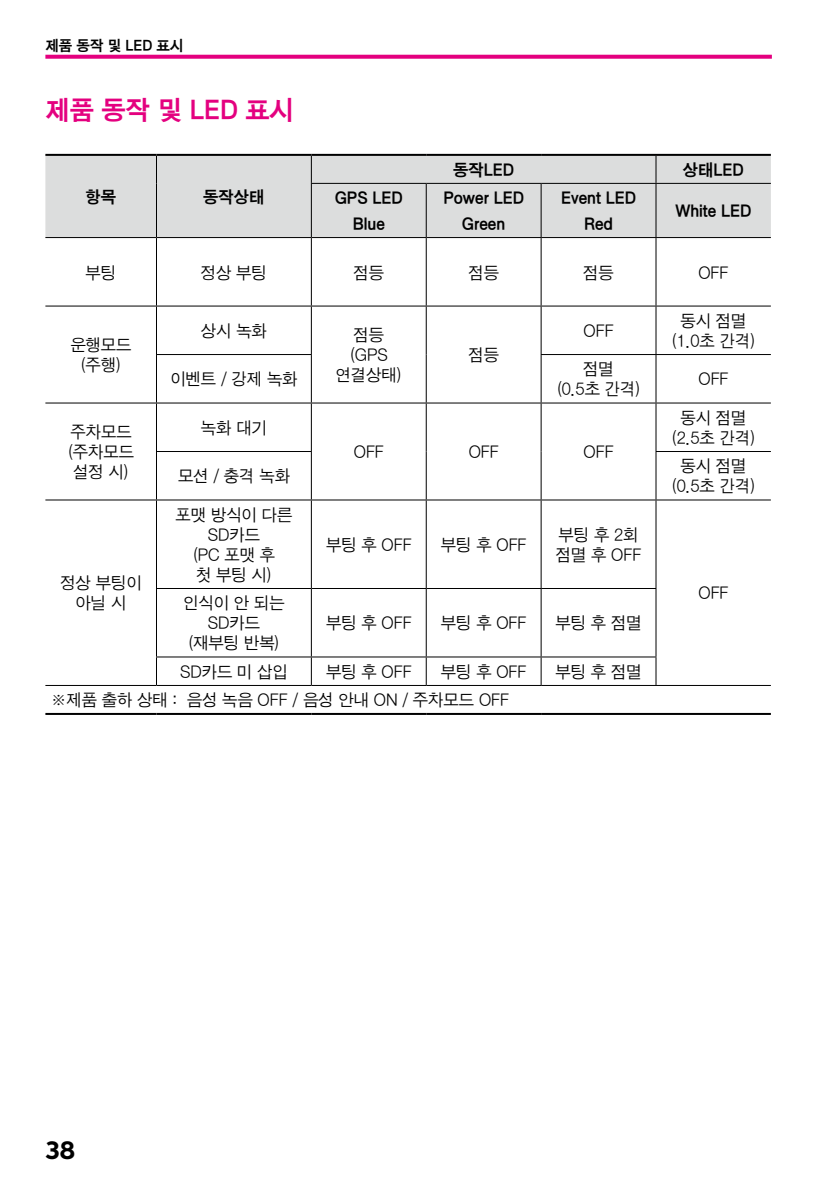
<style>
.page{position:relative;width:840px;height:1191px;background:#fff}
.page>*{position:absolute;margin:0;border:0;box-sizing:border-box;transform-origin:0 0}
.t1{font:27px "SD Gothic c Bd";color:#e4007f}
.t2{font:700 24px "Nobel";color:#000}
.t3{font:17px/20px "SD Gothic a Lt";color:#000;text-align:center}
.t4{font:17px/25.6px "SD Gothic c Bd";color:#000;text-align:center}
.t5{font:15px "SD Gothic c Bd";color:#000}
</style>
<div class="page">
<svg style="left:45px;top:55px;width:726px;height:4px;background:#e51288"></svg>
<div style="left:45px;top:156px;width:725px;height:81px;background:#dcdddd"></div>
<hr style="left:45px;top:154px;width:111px;height:2px;background:#000">
<hr style="left:156px;top:154px;width:155px;height:2px;background:#000">
<hr style="left:311px;top:154px;width:115px;height:2px;background:#000">
<hr style="left:426px;top:154px;width:115px;height:2px;background:#000">
<hr style="left:541px;top:154px;width:114px;height:2px;background:#000">
<hr style="left:655px;top:154px;width:115px;height:2px;background:#000">
<hr style="left:45px;top:713px;width:111px;height:2px;background:#000">
<hr style="left:156px;top:713px;width:155px;height:2px;background:#000">
<hr style="left:311px;top:713px;width:115px;height:2px;background:#000">
<hr style="left:426px;top:713px;width:115px;height:2px;background:#000">
<hr style="left:541px;top:713px;width:114px;height:2px;background:#000">
<hr style="left:655px;top:713px;width:115px;height:2px;background:#000">
<svg style="left:156px;top:156px;width:1px;height:27px"></svg>
<svg style="left:311px;top:156px;width:1px;height:27px"></svg>
<svg style="left:655px;top:156px;width:1px;height:27px"></svg>
<hr style="left:156px;top:183px;width:1px;height:54px;background:#000">
<hr style="left:311px;top:183px;width:115px;height:1px;background:#000">
<hr style="left:311px;top:184px;width:1px;height:53px;background:#000">
<hr style="left:426px;top:183px;width:115px;height:1px;background:#000">
<hr style="left:425px;top:184px;width:1px;height:53px;background:#000">
<hr style="left:541px;top:183px;width:114px;height:1px;background:#000">
<hr style="left:540px;top:184px;width:1px;height:53px;background:#000">
<hr style="left:655px;top:183px;width:115px;height:1px;background:#000">
<hr style="left:655px;top:184px;width:1px;height:53px;background:#000">
<hr style="left:45px;top:237px;width:111px;height:1px;background:#000">
<hr style="left:156px;top:237px;width:155px;height:1px;background:#000">
<hr style="left:156px;top:238px;width:1px;height:67px;background:#000">
<hr style="left:311px;top:237px;width:115px;height:1px;background:#000">
<hr style="left:311px;top:238px;width:1px;height:67px;background:#000">
<hr style="left:426px;top:237px;width:115px;height:1px;background:#000">
<hr style="left:425px;top:238px;width:1px;height:67px;background:#000">
<hr style="left:541px;top:237px;width:114px;height:1px;background:#000">
<hr style="left:540px;top:238px;width:1px;height:67px;background:#000">
<hr style="left:655px;top:237px;width:115px;height:1px;background:#000">
<hr style="left:655px;top:238px;width:1px;height:67px;background:#000">
<hr style="left:45px;top:305px;width:111px;height:1px;background:#000">
<hr style="left:156px;top:305px;width:155px;height:1px;background:#000">
<hr style="left:156px;top:306px;width:1px;height:48px;background:#000">
<hr style="left:311px;top:305px;width:115px;height:1px;background:#000">
<hr style="left:311px;top:306px;width:1px;height:48px;background:#000">
<hr style="left:426px;top:305px;width:115px;height:1px;background:#000">
<hr style="left:425px;top:306px;width:1px;height:48px;background:#000">
<hr style="left:541px;top:305px;width:114px;height:1px;background:#000">
<hr style="left:540px;top:306px;width:1px;height:48px;background:#000">
<hr style="left:425px;top:354px;width:1px;height:48px;background:#000">
<hr style="left:655px;top:305px;width:115px;height:1px;background:#000">
<hr style="left:655px;top:306px;width:1px;height:48px;background:#000">
<hr style="left:655px;top:354px;width:115px;height:1px;background:#000">
<hr style="left:655px;top:402px;width:115px;height:1px;background:#000">
<hr style="left:655px;top:451px;width:115px;height:1px;background:#000">
<hr style="left:655px;top:499px;width:115px;height:1px;background:#000">
<hr style="left:156px;top:354px;width:156px;height:1px;background:#000">
<hr style="left:156px;top:355px;width:1px;height:47px;background:#000">
<hr style="left:311px;top:355px;width:1px;height:47px;background:#000">
<hr style="left:540px;top:354px;width:115px;height:1px;background:#000">
<hr style="left:540px;top:355px;width:1px;height:47px;background:#000">
<hr style="left:655px;top:355px;width:1px;height:47px;background:#000">
<hr style="left:45px;top:402px;width:111px;height:1px;background:#000">
<hr style="left:156px;top:402px;width:155px;height:1px;background:#000">
<hr style="left:156px;top:403px;width:1px;height:48px;background:#000">
<hr style="left:311px;top:402px;width:115px;height:1px;background:#000">
<hr style="left:311px;top:403px;width:1px;height:48px;background:#000">
<hr style="left:156px;top:451px;width:156px;height:1px;background:#000">
<hr style="left:156px;top:452px;width:1px;height:47px;background:#000">
<hr style="left:311px;top:452px;width:1px;height:47px;background:#000">
<hr style="left:156px;top:500px;width:1px;height:88px;background:#000">
<hr style="left:311px;top:500px;width:1px;height:88px;background:#000">
<hr style="left:156px;top:589px;width:1px;height:67px;background:#000">
<hr style="left:311px;top:589px;width:1px;height:67px;background:#000">
<svg style="left:156px;top:657px;width:1px;height:28px"></svg>
<svg style="left:311px;top:657px;width:1px;height:28px"></svg>
<hr style="left:426px;top:402px;width:115px;height:1px;background:#000">
<hr style="left:425px;top:403px;width:1px;height:48px;background:#000">
<hr style="left:425px;top:451px;width:1px;height:48px;background:#000">
<hr style="left:541px;top:402px;width:114px;height:1px;background:#000">
<hr style="left:540px;top:403px;width:1px;height:48px;background:#000">
<hr style="left:655px;top:403px;width:1px;height:48px;background:#000">
<hr style="left:540px;top:451px;width:1px;height:48px;background:#000">
<hr style="left:655px;top:452px;width:1px;height:47px;background:#000">
<hr style="left:655px;top:500px;width:1px;height:88px;background:#000">
<hr style="left:655px;top:589px;width:1px;height:67px;background:#000">
<svg style="left:655px;top:657px;width:1px;height:28px"></svg>
<hr style="left:425px;top:500px;width:1px;height:88px;background:#000">
<hr style="left:540px;top:500px;width:1px;height:88px;background:#000">
<hr style="left:425px;top:589px;width:1px;height:67px;background:#000">
<hr style="left:540px;top:589px;width:1px;height:67px;background:#000">
<svg style="left:425px;top:657px;width:1px;height:28px"></svg>
<svg style="left:540px;top:657px;width:1px;height:28px"></svg>
<hr style="left:45px;top:499px;width:111px;height:1px;background:#000">
<hr style="left:156px;top:499px;width:155px;height:1px;background:#000">
<hr style="left:311px;top:499px;width:115px;height:1px;background:#000">
<hr style="left:156px;top:588px;width:155px;height:1px;background:#000">
<hr style="left:311px;top:588px;width:115px;height:1px;background:#000">
<hr style="left:426px;top:499px;width:115px;height:1px;background:#000">
<hr style="left:426px;top:588px;width:115px;height:1px;background:#000">
<hr style="left:541px;top:499px;width:114px;height:1px;background:#000">
<hr style="left:541px;top:588px;width:115px;height:1px;background:#000">
<hr style="left:156px;top:656px;width:155px;height:1px;background:#000">
<hr style="left:311px;top:656px;width:115px;height:1px;background:#000">
<hr style="left:426px;top:656px;width:115px;height:1px;background:#000">
<hr style="left:541px;top:656px;width:115px;height:1px;background:#000">
<hr style="left:45px;top:685px;width:111px;height:1px;background:#000">
<hr style="left:156px;top:685px;width:155px;height:1px;background:#000">
<hr style="left:311px;top:685px;width:115px;height:1px;background:#000">
<hr style="left:426px;top:685px;width:115px;height:1px;background:#000">
<hr style="left:541px;top:685px;width:114px;height:1px;background:#000">
<hr style="left:655px;top:685px;width:115px;height:1px;background:#000">
<p class="t5" style="left:45px;top:38px;width:140px">제품 동작 및 LED 표시</p>
<h1 class="t1" style="left:45px;top:96px;width:250px">제품 동작 및 LED 표시</h1>
<p class="t4" style="left:86px;top:184px;width:32px">항목</p>
<p class="t4" style="left:203px;top:184px;width:63px">동작상태</p>
<p class="t4" style="left:453px;top:157px;width:62px">동작LED</p>
<p class="t4" style="left:682px;top:157px;width:62px">상태LED</p>
<p class="t4" style="left:334px;top:185px;width:70px">GPS LED<br>Blue</p>
<p class="t4" style="left:443px;top:185px;width:82px">Power LED<br>Green</p>
<p class="t4" style="left:560px;top:185px;width:77px">Event LED<br>Red</p>
<p class="t4" style="left:675px;top:198px;width:78px">White LED</p>
<p class="t3" style="left:86px;top:262px;width:32px">부팅</p>
<p class="t3" style="left:201px;top:262px;width:67px">정상 부팅</p>
<p class="t3" style="left:353px;top:262px;width:32px">점등</p>
<p class="t3" style="left:468px;top:262px;width:32px">점등</p>
<p class="t3" style="left:583px;top:262px;width:32px">점등</p>
<p class="t3" style="left:698px;top:262px;width:32px">OFF</p>
<p class="t3" style="left:70px;top:335px;width:63px">운행모드 (주행)</p>
<p class="t3" style="left:583px;top:321px;width:32px">OFF</p>
<p class="t3" style="left:671px;top:311px;width:85px">동시 점멸 (1.0초 간격)</p>
<p class="t3" style="left:201px;top:321px;width:67px">상시 녹화</p>
<p class="t3" style="left:335px;top:325px;width:68px">점등 (GPS 연결상태)</p>
<p class="t3" style="left:468px;top:345px;width:32px">점등</p>
<p class="t3" style="left:170px;top:369px;width:129px">이벤트 / 강제 녹화</p>
<p class="t3" style="left:556px;top:359px;width:85px">점멸<br>(0.5초 간격)</p>
<p class="t3" style="left:698px;top:369px;width:32px">OFF</p>
<p class="t3" style="left:671px;top:408px;width:85px">동시 점멸 (2.5초 간격)</p>
<p class="t3" style="left:68px;top:422px;width:68px">주차모드 (주차모드 설정 시)</p>
<p class="t3" style="left:201px;top:418px;width:67px">녹화 대기</p>
<p class="t3" style="left:353px;top:442px;width:32px">OFF</p>
<p class="t3" style="left:468px;top:442px;width:32px">OFF</p>
<p class="t3" style="left:583px;top:442px;width:32px">OFF</p>
<p class="t3" style="left:178px;top:466px;width:113px">모션 / 충격 녹화</p>
<p class="t3" style="left:671px;top:456px;width:85px">동시 점멸 (0.5초 간격)</p>
<p class="t3" style="left:60px;top:573px;width:83px">정상 부팅이 아닐 시</p>
<p class="t3" style="left:175px;top:505px;width:118px">포맷 방식이 다른<br>SD카드<br>(PC 포맷 후<br>첫 부팅 시)</p>
<p class="t3" style="left:183px;top:593px;width:103px">인식이 안 되는<br>SD카드 (재부팅 반복)</p>
<p class="t3" style="left:326px;top:535px;width:87px">부팅 후 OFF</p>
<p class="t3" style="left:440px;top:535px;width:87px">부팅 후 OFF</p>
<p class="t3" style="left:555px;top:525px;width:87px;text-align:left">부팅 후 2회 점멸 후 OFF</p>
<p class="t3" style="left:326px;top:613px;width:87px">부팅 후 OFF</p>
<p class="t3" style="left:440px;top:613px;width:87px">부팅 후 OFF</p>
<p class="t3" style="left:555px;top:613px;width:88px">부팅 후 점멸</p>
<p class="t3" style="left:180px;top:661px;width:109px">SD카드 미 삽입</p>
<p class="t3" style="left:326px;top:661px;width:87px">부팅 후 OFF</p>
<p class="t3" style="left:440px;top:661px;width:87px">부팅 후 OFF</p>
<p class="t3" style="left:555px;top:661px;width:88px">부팅 후 점멸</p>
<p class="t3" style="left:51px;top:690px;width:459px">※제품 출하 상태 : 음성 녹음 OFF / 음성 안내 ON / 주차모드 OFF</p>
<p class="t3" style="left:698px;top:583px;width:32px">OFF</p>
<h2 class="t2" style="left:45px;top:1136px;width:31px">38</h2>
</div>
